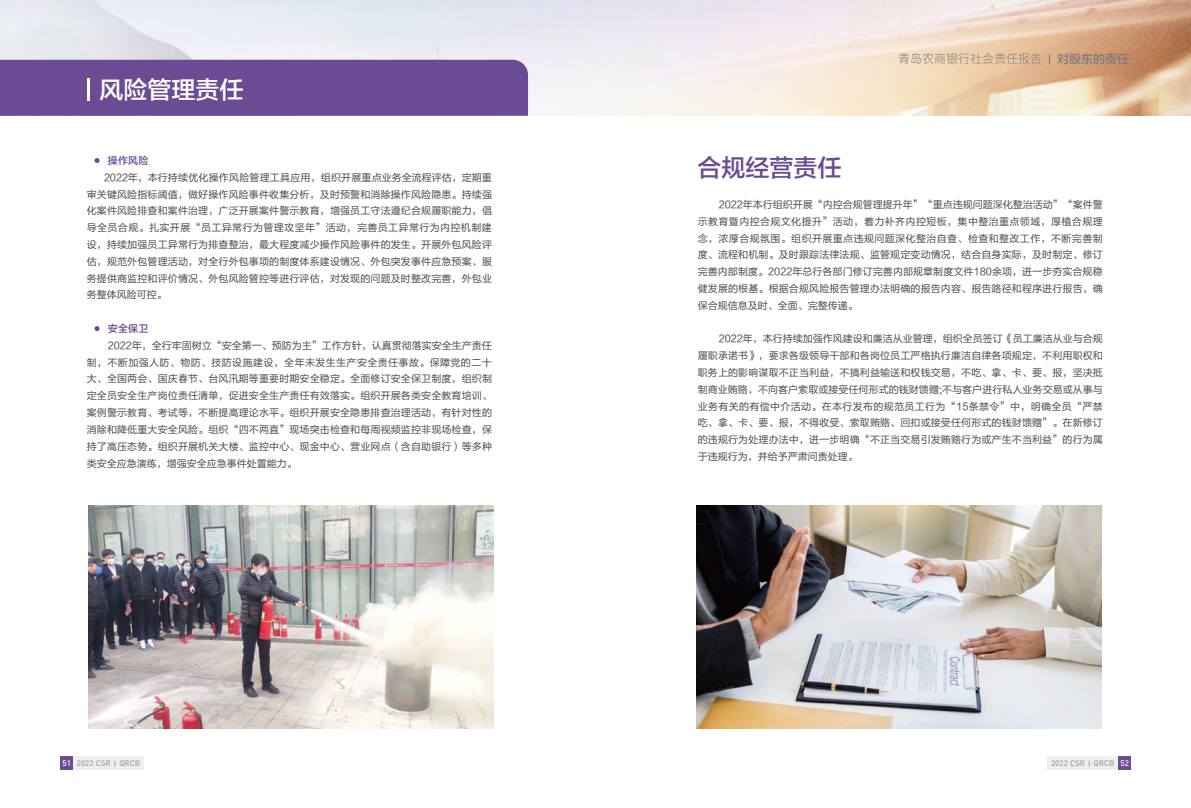
<style>
.page{position:relative;width:1191px;height:808px;background:#fff}
.page>*{position:absolute;margin:0;border:0;box-sizing:border-box;transform-origin:0 0}
.t1{font:24px "FZLTZHJW GB1 0";color:#fff}
.t2{font:24px "FZLTZHJW GB1 0";color:#6b4b94}
.t3{font:300 12px "Source Han Sans CN";color:#7d7d7d}
.t4{font:12px "FZLTZHJW GB1 0";color:#7d7d7d}
.t5{font:10px/16.8px "FZLTHJW GB1 0";letter-spacing:.015em;color:#4c4948;text-align:justify}
.t6{font:10px "FZLTZHJW GB1 0";letter-spacing:.025em;color:#6b4b94}
.t7{font:500 8px "DIN";color:#9fa0a0}
.s1{color:#fff}
</style>
<div class="page">
<svg style="left:94px;top:326px;width:5px;height:5px"></svg>
<svg style="left:94px;top:158px;width:5px;height:5px"></svg>
<div style="left:60px;top:757px;width:13px;height:13px;background:#6b4b94"></div>
<div style="left:73px;top:757px;width:71px;height:13px;background:#efefef"></div>
<div style="left:1117px;top:757px;width:14px;height:13px;background:#6b4b94"></div>
<div style="left:1047px;top:757px;width:70px;height:13px;background:#efefef"></div>
<img style="left:0;top:0;width:1191px;height:116px">
<div style="left:0;top:60px;width:528px;height:56px;background:#6b4b94"></div>
<hr style="left:87px;top:79px;width:3px;height:22px;background:#fff">
<img style="left:88px;top:505px;width:405px;height:224px">
<img style="left:696px;top:505px;width:405px;height:224px">
<h1 class="t1" style="left:99px;top:77px;width:145px">风险管理责任</h1>
<p class="t6" style="left:108px;top:155px;width:42px">操作风险</p>
<p class="t5" style="left:87px;top:169px;width:407px;text-indent:17px">2022年，本行持续优化操作风险管理工具应用，组织开展重点业务全流程评估，定期重审关键风险指标阈值，做好操作风险事件收集分析，及时预警和消除操作风险隐患。持续强化案件风险排查和案件治理，广泛开展案件警示教育，增强员工守法遵纪合规履职能力，倡导全员合规。扎实开展“员工异常行为管理攻坚年”活动，完善员工异常行为内控机制建设，持续加强员工异常行为排查整治，最大程度减少操作风险事件的发生。开展外包风险评估，规范外包管理活动，对全行外包事项的制度体系建设情况、外包突发事件应急预案、服务提供商监控和评价情况、外包风险管控等进行评估，对发现的问题及时整改完善，外包业务整体风险可控。</p>
<p class="t6" style="left:108px;top:323px;width:42px">安全保卫</p>
<p class="t5" style="left:87px;top:337px;width:407px;text-indent:21px">2022年，全行牢固树立“安全第一、预防为主”工作方针，认真贯彻落实安全生产责任制，不断加强人防、物防、技防设施建设，全年未发生生产安全责任事故。保障党的二十大、全国两会、国庆春节、台风汛期等重要时期安全稳定。全面修订安全保卫制度，组织制定全员安全生产岗位责任清单，促进安全生产责任有效落实。组织开展各类安全教育培训、案例警示教育、考试等，不断提高理论水平。组织开展安全隐患排查治理活动，有针对性的消除和降低重大安全风险。组织“四不两直”现场突击检查和每周视频监控非现场检查，保持了高压态势。组织开展机关大楼、监控中心、现金中心、营业网点（含自助银行）等多种类安全应急演练，增强安全应急事件处置能力。</p>
<h1 class="t2" style="left:697px;top:154px;width:145px">合规经营责任</h1>
<p class="t3" style="left:898px;top:52px;width:146px">青岛农商银行社会责任报告</p>
<p class="t4" style="left:1057px;top:52px;width:73px">对股东的责任</p>
<p class="t5" style="left:698px;top:196px;width:407px;text-indent:21px">2022年本行组织开展“内控合规管理提升年”“重点违规问题深化整治活动”“案件警示教育暨内控合规文化提升”活动，着力补齐内控短板，集中整治重点领域，厚植合规理念，浓厚合规氛围。组织开展重点违规问题深化整治自查、检查和整改工作，不断完善制度、流程和机制。及时跟踪法律法规、监管规定变动情况，结合自身实际，及时制定、修订完善内部制度。2022年总行各部门修订完善内部规章制度文件180余项，进一步夯实合规稳健发展的根基。根据合规风险报告管理办法明确的报告内容、报告路径和程序进行报告，确保合规信息及时、全面、完整传递。</p>
<p class="t5" style="left:698px;top:331px;width:407px;text-indent:21px">2022年，本行持续加强作风建设和廉洁从业管理，组织全员签订《员工廉洁从业与合规履职承诺书》，要求各级领导干部和各岗位员工严格执行廉洁自律各项规定，不利用职权和职务上的影响谋取不正当利益，不搞利益输送和权钱交易，不吃、拿、卡、要、报，坚决抵制商业贿赂，不向客户索取或接受任何形式的钱财馈赠;不与客户进行私人业务交易或从事与业务有关的有偿中介活动。在本行发布的规范员工行为“15条禁令”中，明确全员“严禁吃、拿、卡、要、报，不得收受、索取贿赂、回扣或接受任何形式的钱财馈赠”。在新修订的违规行为处理办法中，进一步明确“不正当交易引发贿赂行为或产生不当利益”的行为属于违规行为，并给予严肃问责处理。</p>
<p class="t7" style="left:63px;top:758px;width:79px"><span class="s1">51</span> 2022 CSR QRCB</p>
<p class="t7" style="left:1051px;top:758px;width:80px">2022 CSR QRCB <span class="s1">52</span></p>
</div>
